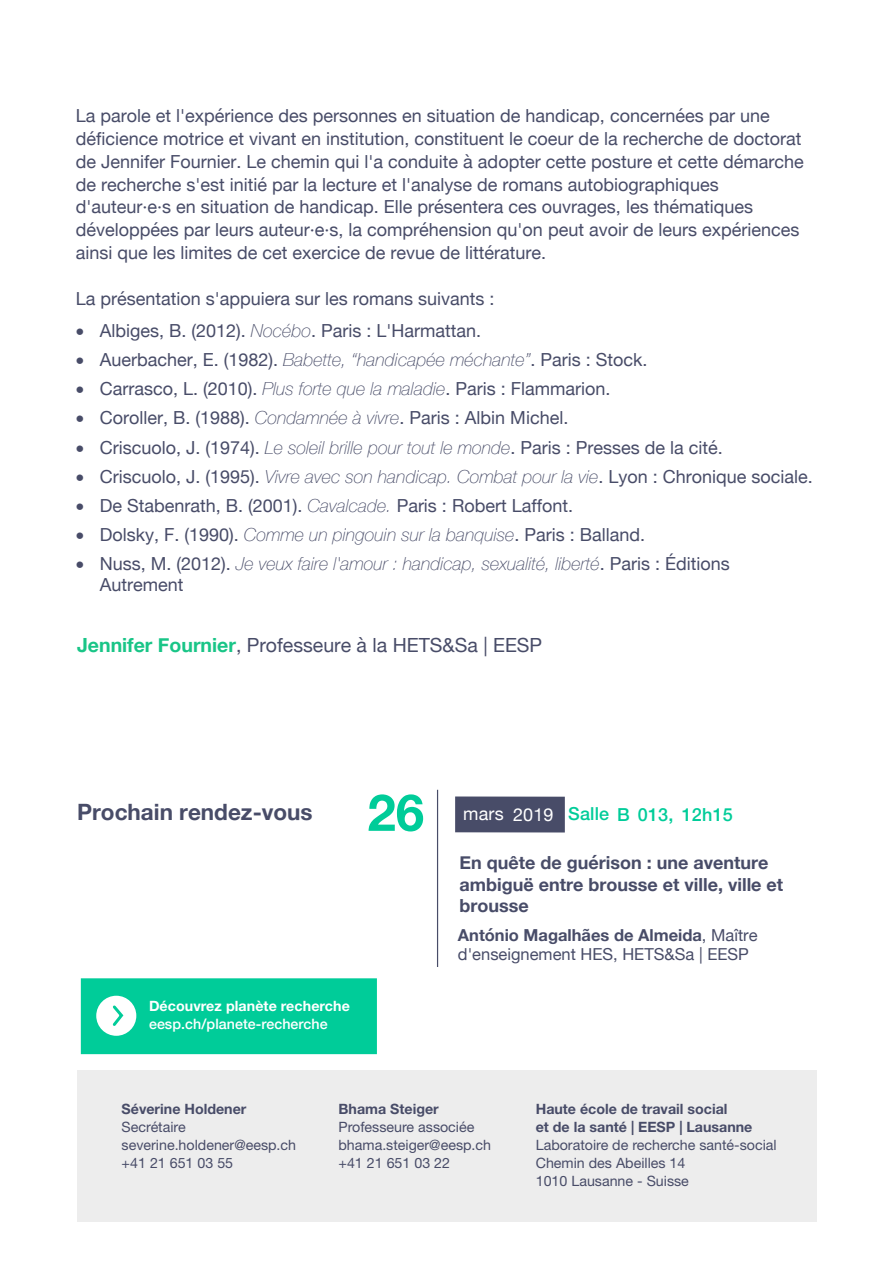
<style>
.page{position:relative;width:893px;height:1263px;background:#fff}
.page>*{position:absolute;margin:0;border:0;box-sizing:border-box;transform-origin:0 0}
.t1{font:700 51px "Helvetica Neue";color:#0c9}
.t2{font:700 22.5px "Helvetica Neue";color:#484c68}
.t3{font:19.5px "Helvetica Neue";color:#484c68}
.t4{font:18px/23px "Helvetica Neue";color:#484c68}
.t5{font:italic 100 18px/21.3px "Helvetica Neue";color:#484c68}
.t6{font:700 18px/21.8px "Helvetica Neue";color:#484c68}
.t7{font:18px "Helvetica Neue";letter-spacing:.01em;color:#fff}
.t8{font:500 18px "Helvetica Neue";letter-spacing:.01em;color:#0c9}
.t9{font:16.5px/19px "Helvetica Neue";color:#484c68}
.t10{font:14.25px/18px "Helvetica Neue LT Std";color:#484c68}
.t11{font:700 14.25px/18px "Helvetica Neue LT Std";color:#484c68}
.t12{font:700 14.25px "Helvetica Neue LT Std";letter-spacing:.005em;color:#fff}
.t13{font:500 14.25px "Helvetica Neue";letter-spacing:.005em;color:#fff}
.s1{font-weight:100;font-style:italic}
.s2{font-weight:400;font-style:normal}
.s3{font-weight:700;color:#19c587}
.s4{font-family:"Helvetica Neue LT Std";font-weight:500;color:#0c9}
.s5{font-weight:500;color:#0c9}
.s6{font-weight:700}
</style>
<div class="page">
<hr style="left:437px;top:790px;width:1px;height:177px;background:#484c68">
<div style="left:455px;top:796px;width:110px;height:36px;background:#484c68"></div>
<div style="left:81px;top:978px;width:296px;height:76px;background:#0c9"></div>
<div style="left:96px;top:996px;width:40px;height:40px;background:#fff;border-radius:50%"></div>
<svg style="left:112px;top:1005px;width:12px;height:21px"></svg>
<div style="left:77px;top:1070px;width:739px;height:152px;background:#ededed"></div>
<p class="t4" style="left:76px;top:105px;width:729px">La parole et l'expérience des personnes en situation de handicap, concernées par une déficience motrice et vivant en institution, constituent le coeur de la recherche de doctorat de Jennifer Fournier. Le chemin qui l'a conduite à adopter cette posture et cette démarche de recherche s'est initié par la lecture et l'analyse de romans autobiographiques d'auteur·e·s en situation de handicap. Elle présentera ces ouvrages, les thématiques développées par leurs auteur·e·s, la compréhension qu'on peut avoir de leurs expériences ainsi que les limites de cet exercice de revue de littérature.</p>
<p class="t4" style="left:76px;top:288px;width:420px">La présentation s'appuiera sur les romans suivants :</p>
<p class="t4" style="left:76px;top:320px;width:407px">• Albiges, B. (2012). <span class="s1">Nocébo</span>. Paris : L'Harmattan.</p>
<p class="t4" style="left:76px;top:349px;width:573px">• Auerbacher, E. (1982). <span class="s1">Babette, “handicapée méchante”</span>. Paris : Stock.</p>
<p class="t4" style="left:76px;top:379px;width:536px">• Carrasco, L. (2010). <span class="s1">Plus forte que la maladie</span>. Paris : Flammarion.</p>
<p class="t4" style="left:76px;top:408px;width:494px">• Coroller, B. (1988). <span class="s1">Condamnée à vivre</span>. Paris : Albin Michel.</p>
<p class="t4" style="left:76px;top:437px;width:648px">• Criscuolo, J. (1974). <span class="s1">Le soleil brille pour tout le monde</span>. Paris : Presses de la cité.</p>
<p class="t4" style="left:76px;top:466px;width:738px">• Criscuolo, J. (1995). <span class="s1">Vivre avec son handicap. Combat pour la vie</span>. Lyon : Chronique sociale.</p>
<p class="t4" style="left:76px;top:495px;width:499px">• De Stabenrath, B. (2001). <span class="s1">Cavalcade.</span> Paris : Robert Laffont.</p>
<p class="t4" style="left:76px;top:524px;width:571px">• Dolsky, F. (1990). <span class="s1">Comme un pingouin sur la banquise</span>. Paris : Balland.</p>
<p class="t5" style="left:100px;top:552px;width:631px;text-indent:-24px">• <span class="s2">Nuss, M. (2012).</span> Je veux faire l'amour : handicap, sexualité, liberté<span class="s2">. Paris : Éditions<br>Autrement</span></p>
<p class="t3" style="left:77px;top:631px;width:467px"><span class="s3">Jennifer Fournier</span>, Professeure à la HETS&amp;Sa | EESP</p>
<p class="t2" style="left:77px;top:795px;width:237px">Prochain rendez-vous</p>
<h1 class="t1" style="left:367px;top:773px;width:58px">26</h1>
<p class="t12" style="left:149px;top:997px;width:202px">Découvrez planète recherche</p>
<p class="t13" style="left:149px;top:1013px;width:180px">eesp.ch/planete-recherche</p>
<p class="t7" style="left:463px;top:801px;width:212px">mars 2019 <span class="s4">Salle B</span> <span class="s5">013,</span></p>
<p class="t6" style="left:459px;top:852px;width:325px">En quête de guérison : une aventure ambiguë entre brousse et ville, ville et brousse</p>
<p class="t9" style="left:458px;top:927px;width:301px"><span class="s6">António Magalhães de Almeida</span>, Maître d'enseignement HES, HETS&amp;Sa | EESP</p>
<p class="t8" style="left:682px;top:800px;width:53px">12h15</p>
<p class="t11" style="left:122px;top:1100px;width:126px">Séverine Holdener</p>
<p class="t10" style="left:122px;top:1118px;width:176px">Secrétaire severine.holdener@eesp.ch +41 21 651 03 55</p>
<p class="t11" style="left:338px;top:1100px;width:102px">Bhama Steiger</p>
<p class="t10" style="left:338px;top:1118px;width:154px">Professeure associée bhama.steiger@eesp.ch +41 21 651 03 22</p>
<p class="t11" style="left:536px;top:1100px;width:218px">Haute école de travail social<br>et de la santé | EESP | Lausanne</p>
<p class="t10" style="left:536px;top:1136px;width:242px">Laboratoire de recherche santé-social<br>Chemin des Abeilles 14<br>1010 Lausanne - Suisse</p>
</div>
